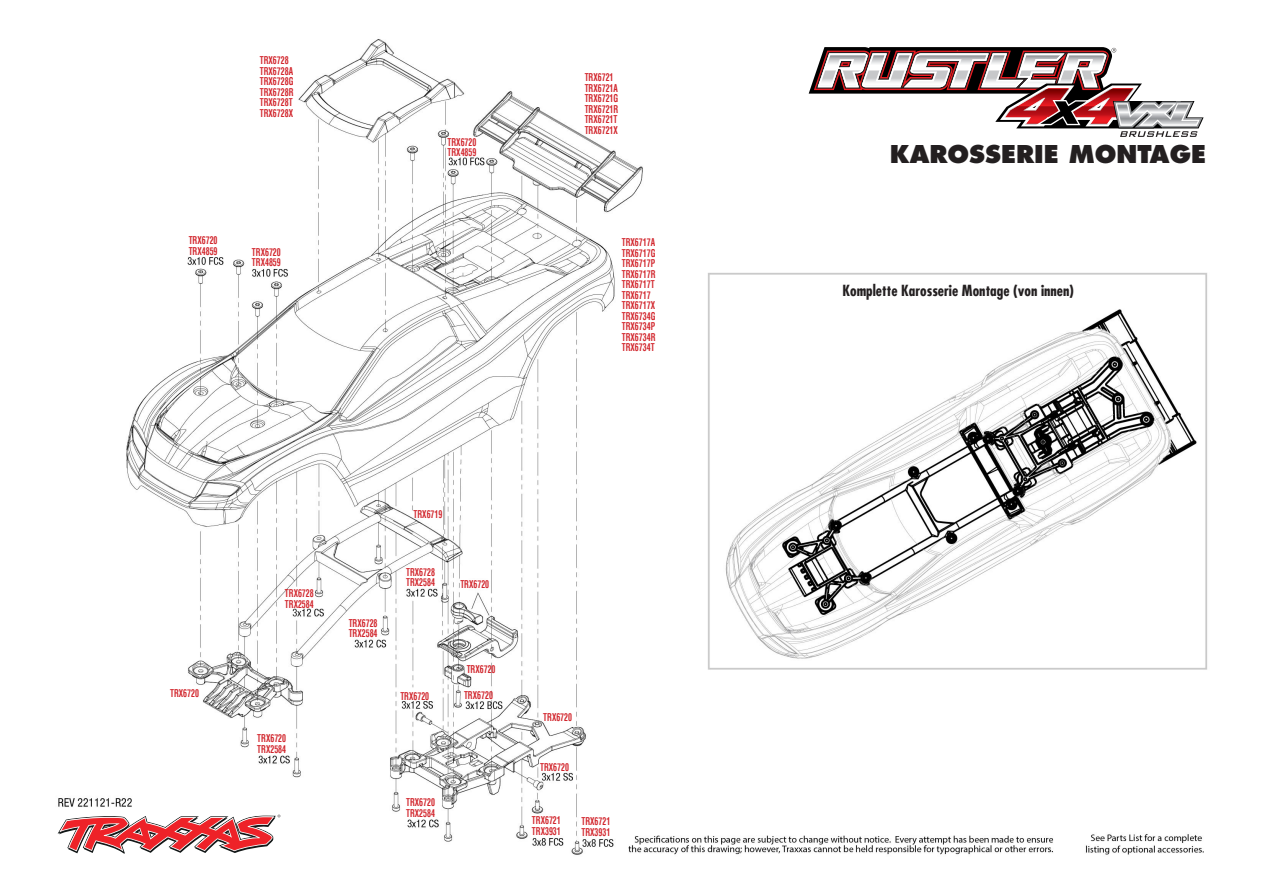
<style>
.page{position:relative;width:1263px;height:893px;background:#fff}
.page>*{position:absolute;margin:0;border:0;box-sizing:border-box;transform-origin:0 0}
.t1{font:800 24px "Futura LT";color:#231f20}
.t2{font:700 condensed 15px "Futura LT";color:#231f20}
.t3{font:700 condensed 10.5px/10.5px "Helvetica LT";color:#d1232a;scale:.75 1}
</style>
<div class="page">
<img style="left:57px;top:39px;width:1151px;height:816px">
<svg style="left:809px;top:47px;width:394px;height:90px"></svg>
<svg style="left:58px;top:814px;width:223px;height:40px"></svg>
<p class="t3" style="left:260px;top:55px;width:46px">TRX6728<br>TRX6728A<br>TRX6728G<br>TRX6728R<br>TRX6728T<br>TRX6728X</p>
<p class="t3" style="left:189px;top:235px;width:40px">TRX6720<br>TRX4859</p>
<p class="t3" style="left:252px;top:246px;width:40px">TRX6720<br>TRX4859</p>
<p class="t3" style="left:448px;top:137px;width:40px">TRX6720<br>TRX4859</p>
<p class="t3" style="left:585px;top:72px;width:46px">TRX6721<br>TRX6721A<br>TRX6721G<br>TRX6721R<br>TRX6721T<br>TRX6721X</p>
<p class="t3" style="left:622px;top:237px;width:46px">TRX6717A<br>TRX6717G</p>
<p class="t3" style="left:622px;top:258px;width:46px">TRX6717P<br>TRX6717R<br>TRX6717T<br>TRX6717<br>TRX6717X</p>
<p class="t3" style="left:622px;top:310px;width:46px">TRX6734G<br>TRX6734P</p>
<p class="t3" style="left:622px;top:331px;width:46px">TRX6734R</p>
<p class="t3" style="left:622px;top:342px;width:45px">TRX6734T</p>
<p class="t3" style="left:170px;top:687px;width:40px">TRX6720</p>
<p class="t3" style="left:285px;top:588px;width:40px">TRX6728<br>TRX2584</p>
<p class="t3" style="left:257px;top:733px;width:40px">TRX6720<br>TRX2584</p>
<p class="t3" style="left:349px;top:617px;width:40px">TRX6728<br>TRX2584</p>
<p class="t3" style="left:414px;top:509px;width:40px">TRX6719</p>
<p class="t3" style="left:406px;top:566px;width:40px">TRX6728<br>TRX2584</p>
<p class="t3" style="left:460px;top:579px;width:40px">TRX6720</p>
<p class="t3" style="left:400px;top:691px;width:40px">TRX6720</p>
<p class="t3" style="left:467px;top:664px;width:40px">TRX6720</p>
<p class="t3" style="left:464px;top:690px;width:40px">TRX6720</p>
<p class="t3" style="left:406px;top:797px;width:40px">TRX6720<br>TRX2584</p>
<p class="t3" style="left:543px;top:712px;width:40px">TRX6720</p>
<p class="t3" style="left:540px;top:762px;width:40px">TRX6720</p>
<p class="t3" style="left:532px;top:815px;width:40px">TRX6721<br>TRX3931</p>
<p class="t3" style="left:581px;top:816px;width:40px">TRX6721<br>TRX3931</p>
<p class="t1" style="left:890px;top:138px;width:318px">KAROSSERIE MONTAGE</p>
<p class="t2" style="left:842px;top:281px;width:233px">Komplette Karosserie Montage (von innen)</p>
</div>
